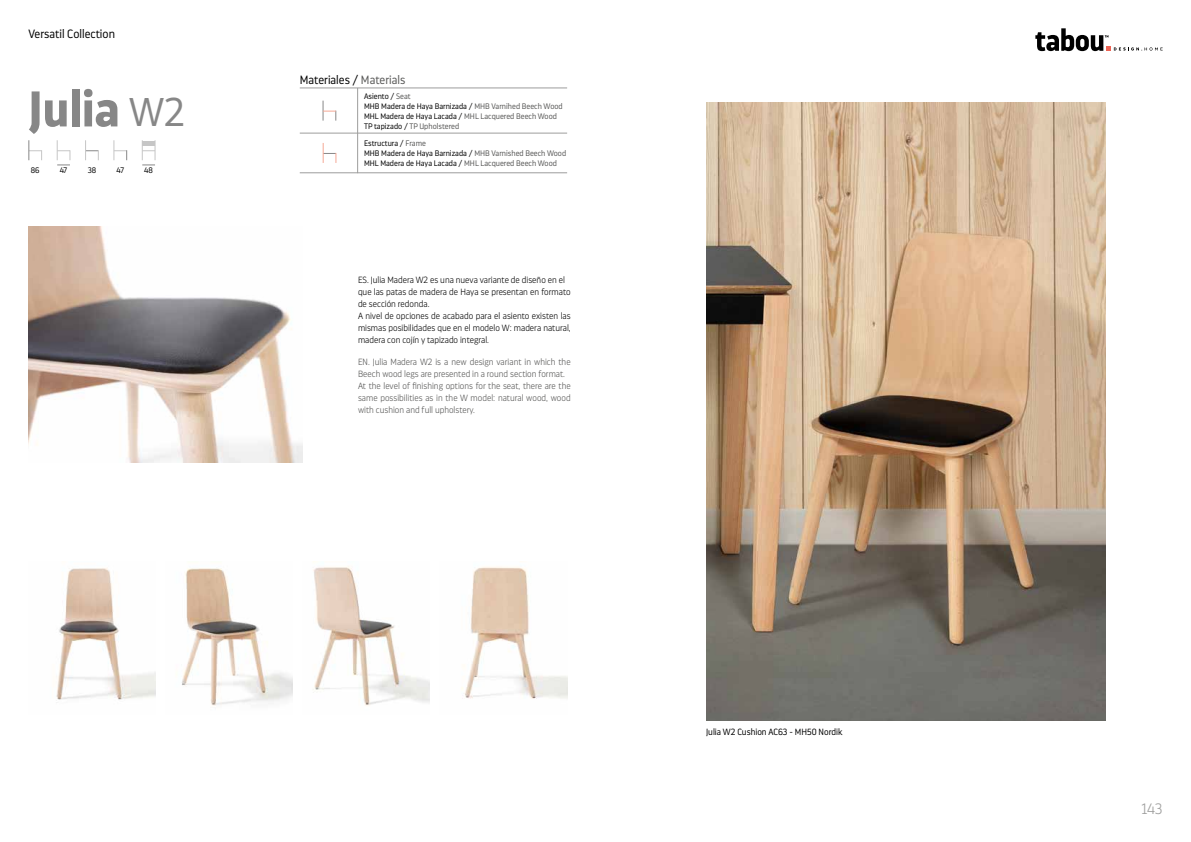
<style>
.page{position:relative;width:1191px;height:842px;background:#fff}
.page>*{position:absolute;margin:0;border:0;box-sizing:border-box;transform-origin:0 0}
.t1{font:700 50px "Darwin Pro";color:#878787}
.t2{font:200 15px "Darwin Pro";color:#9d9d9c}
.t3{font:300 12px "Darwin Pro";color:#000}
.t4{font:200 9px/12px "Darwin Pro";color:#000}
.t5{font:200 9px/12px "Darwin Pro";color:#575756}
.t6{font:300 9px "Darwin Pro";color:#000}
.t7{font:300 8px/10px "Darwin Pro";color:#000}
.s1{font-weight:300;font-size:40px}
.s2{color:#575756}
</style>
<div class="page">
<svg style="left:323px;top:143px;width:13px;height:20px"></svg>
<svg style="left:323px;top:101px;width:13px;height:20px"></svg>
<hr style="left:300px;top:88px;width:267px;height:1px;background:#9d9d9c">
<hr style="left:300px;top:133px;width:267px;height:1px;background:#9d9d9c">
<hr style="left:300px;top:172px;width:267px;height:1px;background:#9d9d9c">
<hr style="left:357px;top:88px;width:1px;height:85px;background:#9d9d9c">
<svg style="left:28px;top:140px;width:14px;height:20px"></svg>
<svg style="left:85px;top:140px;width:14px;height:20px"></svg>
<svg style="left:113px;top:140px;width:14px;height:20px"></svg>
<svg style="left:57px;top:140px;width:13px;height:25px"></svg>
<svg style="left:142px;top:140px;width:13px;height:25px"></svg>
<hr style="left:142px;top:141px;width:13px;height:4px;background:#c6c6c6">
<img style="left:56px;top:568px;width:99px;height:132px">
<img style="left:182px;top:568px;width:111px;height:138px">
<img style="left:313px;top:566px;width:117px;height:140px">
<img style="left:461px;top:567px;width:106px;height:132px">
<img style="left:28px;top:227px;width:275px;height:235px">
<img style="left:706px;top:103px;width:400px;height:617px">
<svg style="left:1035px;top:28px;width:127px;height:23px"></svg>
<h3 class="t3" style="left:28px;top:26px;width:88px">Versatil Collection</h3>
<h1 class="t1" style="left:28px;top:74px;width:158px">Julia <span class="s1">W2</span></h1>
<p class="t7" style="left:31px;top:165px;width:10px">86</p>
<p class="t7" style="left:60px;top:165px;width:9px">47</p>
<p class="t7" style="left:88px;top:165px;width:10px">38</p>
<p class="t7" style="left:117px;top:165px;width:9px">47</p>
<p class="t7" style="left:144px;top:165px;width:10px">48</p>
<h3 class="t3" style="left:300px;top:72px;width:107px">Materiales / <span class="s2">Materials</span></h3>
<p class="t7" style="left:364px;top:91px;width:200px">Asiento / <span class="s2">Seat<br></span>MHB Madera de Haya Barnizada / <span class="s2">MHB Varnihed Beech Wood </span>MHL Madera de Haya Lacada / <span class="s2">MHL Lacquered Beech Wood </span>TP tapizado / <span class="s2">TP Upholstered</span></p>
<p class="t7" style="left:364px;top:138px;width:204px">Estructura / <span class="s2">Frame<br></span>MHB Madera de Haya Barnizada / <span class="s2">MHB Varnished Beech Wood<br></span>MHL Madera de Haya Lacada / <span class="s2">MHL Lacquered Beech Wood</span></p>
<p class="t4" style="left:358px;top:274px;width:214px">ES. Julia Madera W2 es una nueva variante de diseño en el que las patas de madera de Haya se presentan en formato de sección redonda.<br>A nivel de opciones de acabado para el asiento existen las mismas posibilidades que en el modelo W: madera natural, madera con cojín y tapizado integral.</p>
<p class="t5" style="left:358px;top:356px;width:214px">EN. Julia Madera W2 is a new design variant in which the Beech wood legs are presented in a round section format.<br>At the level of finishing options for the seat, there are the same possibilities as in the W model: natural wood, wood with cushion and full upholstery.</p>
<p class="t6" style="left:706px;top:726px;width:138px">Julia W2 Cushion AC63 - MH50 Nordik</p>
<h2 class="t2" style="left:1141px;top:799px;width:23px">143</h2>
</div>
